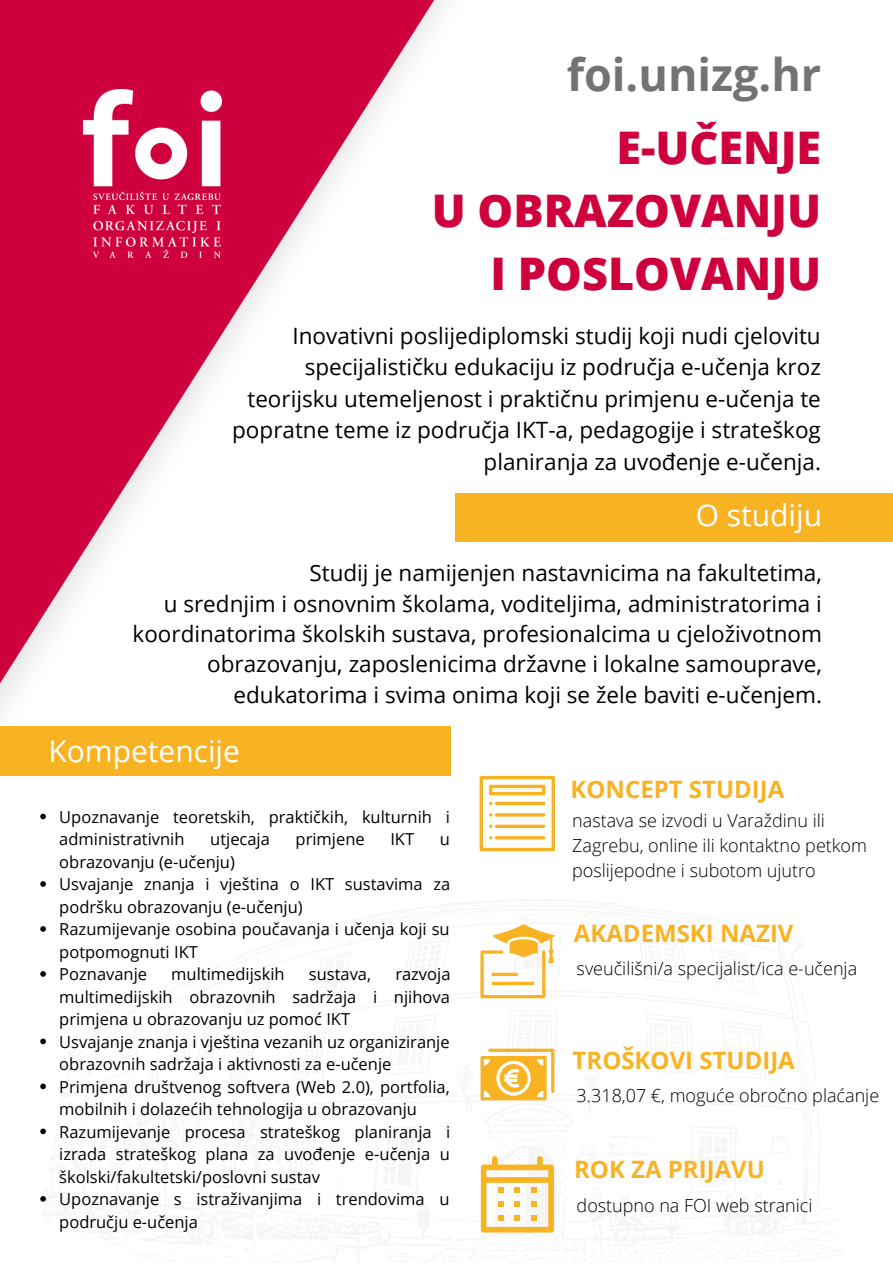
<style>
.page{position:relative;width:893px;height:1264px;background:#fff}
.page>*{position:absolute;margin:0;border:0;box-sizing:border-box;transform-origin:0 0}
.t1{font:800 45px/63px "Open Sans";color:#ce003d;text-align:right}
.t2{font:700 45px "Open Sans";color:#737373}
.t3{font:30px "Open Sans";color:#fff}
.t4{font:700 24px "Open Sans";color:#f8b323}
.t5{font:22.5px/31.5px "Open Sans";color:#000;text-align:right}
.t6{font:300 18px/24.8px "Open Sans";color:#000}
.t7{font:16.5px/22.5px "Open Sans";color:#000}
</style>
<div class="page">
<svg style="left:0;top:0;width:451px;height:761px"></svg>
<div style="left:455px;top:493px;width:437px;height:49px;background:#f8b323"></div>
<div style="left:0;top:726px;width:450px;height:49px;background:#f8b323"></div>
<svg style="left:479px;top:776px;width:76px;height:75px"></svg>
<svg style="left:480px;top:924px;width:74px;height:74px"></svg>
<svg style="left:480px;top:1048px;width:74px;height:52px"></svg>
<svg style="left:481px;top:1156px;width:73px;height:76px"></svg>
<svg style="left:40px;top:813px;width:6px;height:6px"></svg>
<svg style="left:40px;top:881px;width:6px;height:5px"></svg>
<svg style="left:40px;top:926px;width:6px;height:5px"></svg>
<svg style="left:40px;top:971px;width:6px;height:5px"></svg>
<svg style="left:40px;top:1038px;width:6px;height:6px"></svg>
<svg style="left:40px;top:1083px;width:6px;height:6px"></svg>
<svg style="left:40px;top:1128px;width:6px;height:6px"></svg>
<svg style="left:40px;top:1196px;width:6px;height:5px"></svg>
<img style="left:83px;top:89px;width:139px;height:169px">
<h1 class="t2" style="left:566px;top:43px;width:256px">foi.unizg.hr</h1>
<h1 class="t1" style="left:432px;top:115px;width:391px">E-UČENJE<br>U OBRAZOVANJU<br>I POSLOVANJU</h1>
<p class="t5" style="left:232px;top:319px;width:590px">Inovativni poslijediplomski studij koji nudi cjelovitu specijalističku edukaciju iz područja e-učenja kroz teorijsku utemeljenost i praktičnu primjenu e-učenja te popratne teme iz područja IKT-a, pedagogije i strateškog planiranja za uvođenje e-učenja.</p>
<h2 class="t3" style="left:695px;top:494px;width:128px">O studiju</h2>
<p class="t5" style="left:132px;top:557px;width:690px;line-height:30.3px">Studij je namijenjen nastavnicima na fakultetima,<br>u srednjim i osnovnim školama, voditeljima, administratorima i koordinatorima školskih sustava, profesionalcima u cjeloživotnom obrazovanju, zaposlenicima državne i lokalne samouprave, edukatorima i svima onima koji se žele baviti e-učenjem.</p>
<h2 class="t3" style="left:48px;top:729px;width:193px">Kompetencije</h2>
<p class="t7" style="left:59px;top:805px;width:392px">Upoznavanje teoretskih, praktičkih, kulturnih i administrativnih</p>
<p class="t7" style="left:210px;top:827px;width:61px">utjecaja</p>
<p class="t7" style="left:295px;top:827px;width:71px">primjene</p>
<p class="t7" style="left:390px;top:827px;width:25px">IKT</p>
<p class="t7" style="left:440px;top:827px;width:12px">u</p>
<p class="t7" style="left:59px;top:850px;width:392px">obrazovanju (e-učenju)<br>Usvajanje znanja i vještina o IKT sustavima za podršku obrazovanju (e-učenju)<br>Razumijevanje osobina poučavanja i učenja koji su potpomognuti IKT<br>Poznavanje</p>
<p class="t7" style="left:171px;top:962px;width:115px">multimedijskih</p>
<p class="t7" style="left:309px;top:962px;width:64px">sustava,</p>
<p class="t7" style="left:59px;top:962px;width:392px;text-indent:336px">razvoja multimedijskih obrazovnih sadržaja i njihova primjena u obrazovanju uz pomoć IKT<br>Usvajanje znanja i vještina vezanih uz organiziranje obrazovnih sadržaja i aktivnosti za e-učenje Primjena društvenog softvera (Web 2.0), portfolia, mobilnih i dolazećih tehnologija u obrazovanju Razumijevanje procesa strateškog planiranja i izrada strateškog plana za uvođenje e-učenja u školski/fakultetski/poslovni sustav<br>Upoznavanje s istraživanjima i trendovima u području e-učenja</p>
<h3 class="t4" style="left:570px;top:772px;width:215px">KONCEPT STUDIJA</h3>
<p class="t6" style="left:572px;top:807px;width:296px">nastava se izvodi u Varaždinu ili<br>Zagrebu, online ili kontaktno petkom poslijepodne i subotom ujutro</p>
<h3 class="t4" style="left:574px;top:916px;width:221px">AKADEMSKI NAZIV</h3>
<p class="t6" style="left:576px;top:955px;width:282px">sveučilišni/a specijalist/ica e-učenja</p>
<h3 class="t4" style="left:572px;top:1043px;width:224px">TROŠKOVI STUDIJA</h3>
<p class="t6" style="left:576px;top:1082px;width:304px">3.318,07 €, moguće obročno plaćanje</p>
<h3 class="t4" style="left:574px;top:1152px;width:192px">ROK ZA PRIJAVU</h3>
<p class="t6" style="left:576px;top:1192px;width:237px">dostupno na FOI web stranici</p>
</div>
